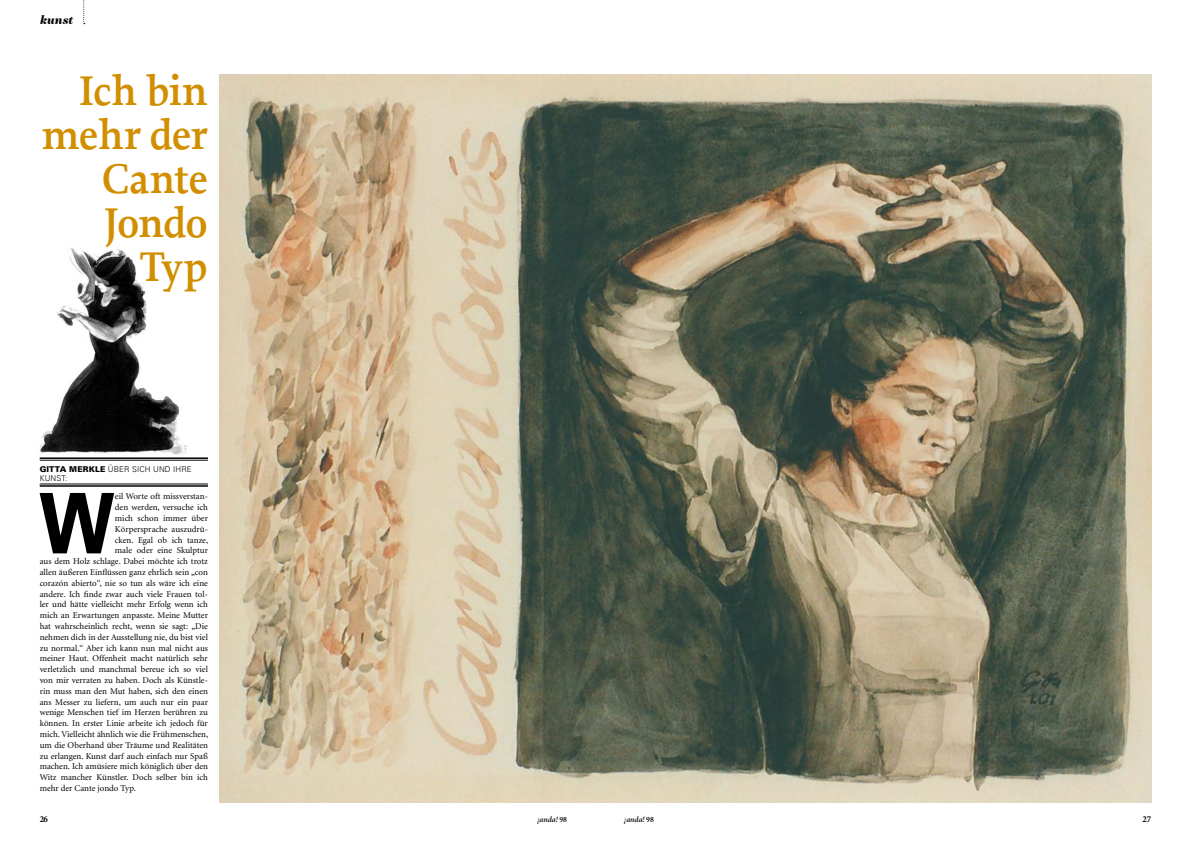
<style>
.page{position:relative;width:1191px;height:842px;background:#fff}
.page>*{position:absolute;margin:0;border:0;box-sizing:border-box;transform-origin:0 0}
.t1{font:700 condensed 83.7px "Univers";color:#000}
.t2{font:600 43.7px/44px "Proforma";letter-spacing:-.02em;color:#d18f00;text-align:right;scale:.96 1}
.t3{font:italic 900 12.5px "Caslon Two Twenty Four";letter-spacing:.005em;color:#000;scale:.96 1}
.t4{font:700 9px "Minion";color:#000}
.t5{font:8.9px "Minion";color:#000}
.t6{font:300 8px/9px "Univers";letter-spacing:.015em;color:#000}
.t7{font:italic 600 8px "Minion";color:#000}
.s1{font-weight:900}
.s2{font-style:normal}
</style>
<div class="page">
<img style="left:39px;top:248px;width:148px;height:210px">
<img style="left:219px;top:74px;width:932px;height:728px">
<svg style="left:83px;top:0;width:2px;height:24px"></svg>
<hr style="left:40px;top:457px;width:168px;height:2px;background:#000">
<hr style="left:40px;top:460px;width:168px;height:1px;background:#000">
<hr style="left:40px;top:484px;width:168px;height:1px;background:#000">
<hr style="left:40px;top:485px;width:168px;height:2px;background:#000">
<h3 class="t3" style="left:40px;top:12px;width:36px">kunst</h3>
<h2 class="t2" style="left:42px;top:69px;width:174px">Ich bin mehr der<br>Cante<br>Jondo<br>Typ</h2>
<p class="t6" style="left:40px;top:464px;width:154px"><span class="s1">GITTA MERKLE</span> ÜBER SICH UND IHRE<br>KUNST:</p>
<h1 class="t1" style="left:40px;top:472px;width:76px">W</h1>
<p class="t5" style="left:115px;top:492px;width:94px">eil Worte oft missverstan-</p>
<p class="t5" style="left:115px;top:503px;width:94px">den werden, versuche ich</p>
<p class="t5" style="left:115px;top:514px;width:94px">mich schon immer über</p>
<p class="t5" style="left:115px;top:524px;width:94px">Körpersprache auszudrü-</p>
<p class="t5" style="left:115px;top:535px;width:95px">cken. Egal ob ich tanze,</p>
<p class="t5" style="left:115px;top:546px;width:94px">male oder eine Skulptur</p>
<p class="t5" style="left:40px;top:557px;width:170px">aus dem Holz schlage. Dabei möchte ich trotz</p>
<p class="t5" style="left:40px;top:568px;width:170px">allen äußeren Einflüssen ganz ehrlich sein „con</p>
<p class="t5" style="left:40px;top:578px;width:170px">corazón abierto“, nie so tun als wäre ich eine</p>
<p class="t5" style="left:40px;top:589px;width:170px">andere. Ich finde zwar auch viele Frauen tol-</p>
<p class="t5" style="left:40px;top:600px;width:170px">ler und hätte vielleicht mehr Erfolg wenn ich</p>
<p class="t5" style="left:40px;top:611px;width:170px">mich an Erwartungen anpasste. Meine Mutter</p>
<p class="t5" style="left:40px;top:622px;width:170px">hat wahrscheinlich recht, wenn sie sagt: „Die</p>
<p class="t5" style="left:40px;top:632px;width:170px">nehmen dich in der Ausstellung nie, du bist viel</p>
<p class="t5" style="left:40px;top:643px;width:170px">zu normal.“ Aber ich kann nun mal nicht aus</p>
<p class="t5" style="left:40px;top:654px;width:170px">meiner Haut. Offenheit macht natürlich sehr</p>
<p class="t5" style="left:40px;top:665px;width:170px">verletzlich und manchmal bereue ich so viel</p>
<p class="t5" style="left:40px;top:676px;width:170px">von mir verraten zu haben. Doch als Künstle-</p>
<p class="t5" style="left:40px;top:686px;width:170px">rin muss man den Mut haben, sich den einen</p>
<p class="t5" style="left:40px;top:697px;width:170px">ans Messer zu liefern, um auch nur ein paar</p>
<p class="t5" style="left:40px;top:708px;width:170px">wenige Menschen tief im Herzen berühren zu</p>
<p class="t5" style="left:40px;top:719px;width:170px">können. In erster Linie arbeite ich jedoch für</p>
<p class="t5" style="left:40px;top:730px;width:170px">mich. Vielleicht ähnlich wie die Frühmenschen,</p>
<p class="t5" style="left:40px;top:740px;width:170px">um die Oberhand über Träume und Realitäten</p>
<p class="t5" style="left:40px;top:751px;width:170px">zu erlangen. Kunst darf auch einfach nur Spaß</p>
<p class="t5" style="left:40px;top:762px;width:170px">machen. Ich amüsiere mich königlich über den</p>
<p class="t5" style="left:40px;top:773px;width:170px">Witz mancher Künstler. Doch selber bin ich</p>
<p class="t5" style="left:40px;top:784px;width:98px">mehr der Cante jondo Typ.</p>
<p class="t4" style="left:40px;top:814px;width:10px">26</p>
<p class="t7" style="left:537px;top:815px;width:32px">¡anda! <span class="s2">98</span></p>
<p class="t7" style="left:624px;top:815px;width:32px">¡anda! <span class="s2">98</span></p>
<p class="t4" style="left:1142px;top:814px;width:10px">27</p>
</div>
